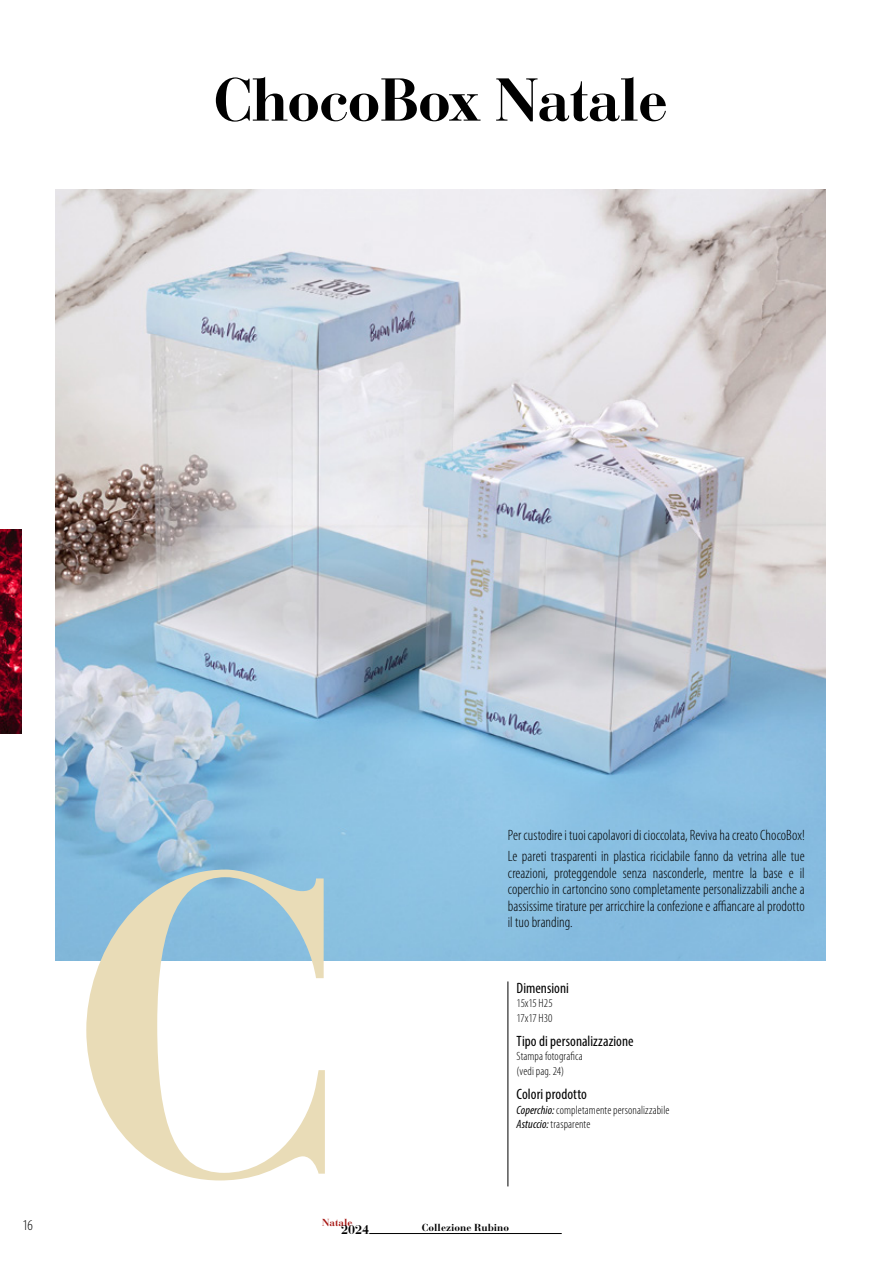
<style>
.page{position:relative;width:893px;height:1263px;background:#fff}
.page>*{position:absolute;margin:0;border:0;box-sizing:border-box;transform-origin:0 0}
.Lettera{font:700 422.25px "Bauer Bodoni Std";color:#e9dcb7}
.Titolo{font:700 60px "Bauer Bodoni Std";letter-spacing:-.025em;color:#000}
.Body{font:300 condensed 15px/16.5px "Myriad Pro";color:#000;text-align:justify}
.Dettagli{font:condensed 15px "Myriad Pro";letter-spacing:.005em;color:#000}
.t1{font:700 12.6px "Bauer Bodoni Std";color:#000}
.Dettagli-2{font:300 condensed 12px/14.4px "Myriad Pro";letter-spacing:.01em;color:#000}
.Dettagli-3{font:300 condensed 12px/14.4px "Myriad Pro";letter-spacing:-.015em;color:#000}
.t2{font:700 10.2px "Bauer Bodoni Std";color:#000}
.t3{font:700 10.2px "Bauer Bodoni Std";color:#a71916}
.s1{font-weight:400;font-style:italic}
</style>
<div class="page">
<hr style="left:369px;top:1233px;width:193px;height:1px;background:#000">
<img style="left:55px;top:190px;width:771px;height:770px">
<hr style="left:508px;top:981px;width:1px;height:205px;background:#000">
<img style="left:0;top:529px;width:21px;height:205px">
<p class="Titolo" style="left:213px;top:64px;width:456px">ChocoBox Natale</p>
<p class="Body" style="left:22px;top:1217px;width:12px">16</p>
<p class="Lettera" style="left:68px;top:773px;width:283px">C</p>
<p class="Body" style="left:508px;top:827px;width:298px">Per custodire i tuoi capolavori di cioccolata, Reviva ha creato ChocoBox!</p>
<p class="Body" style="left:508px;top:848px;width:298px">Le pareti trasparenti in plastica riciclabile fanno da vetrina alle tue creazioni, proteggendole senza nasconderle, mentre la base e il coperchio in cartoncino sono completamente personalizzabili anche a bassissime tirature per arricchire la confezione e affiancare al prodotto il tuo branding.</p>
<p class="Dettagli" style="left:517px;top:979px;width:54px">Dimensioni</p>
<p class="Dettagli-3" style="left:517px;top:996px;width:38px">15x15 H25<br>17x17 H30</p>
<p class="Dettagli" style="left:517px;top:1032px;width:119px">Tipo di personalizzazione</p>
<p class="Dettagli-2" style="left:517px;top:1049px;width:68px">Stampa fotografica (vedi pag. 24)</p>
<p class="Dettagli" style="left:517px;top:1085px;width:72px">Colori prodotto</p>
<p class="Dettagli-2" style="left:517px;top:1102px;width:154px"><span class="s1">Coperchio:</span> completamente personalizzabile<br><span class="s1">Astuccio:</span> trasparente</p>
<p class="t3" style="left:322px;top:1216px;width:32px">Natale</p>
<p class="t1" style="left:341px;top:1222px;width:30px">2024</p>
<p class="t2" style="left:422px;top:1221px;width:89px">Collezione Rubino</p>
</div>
